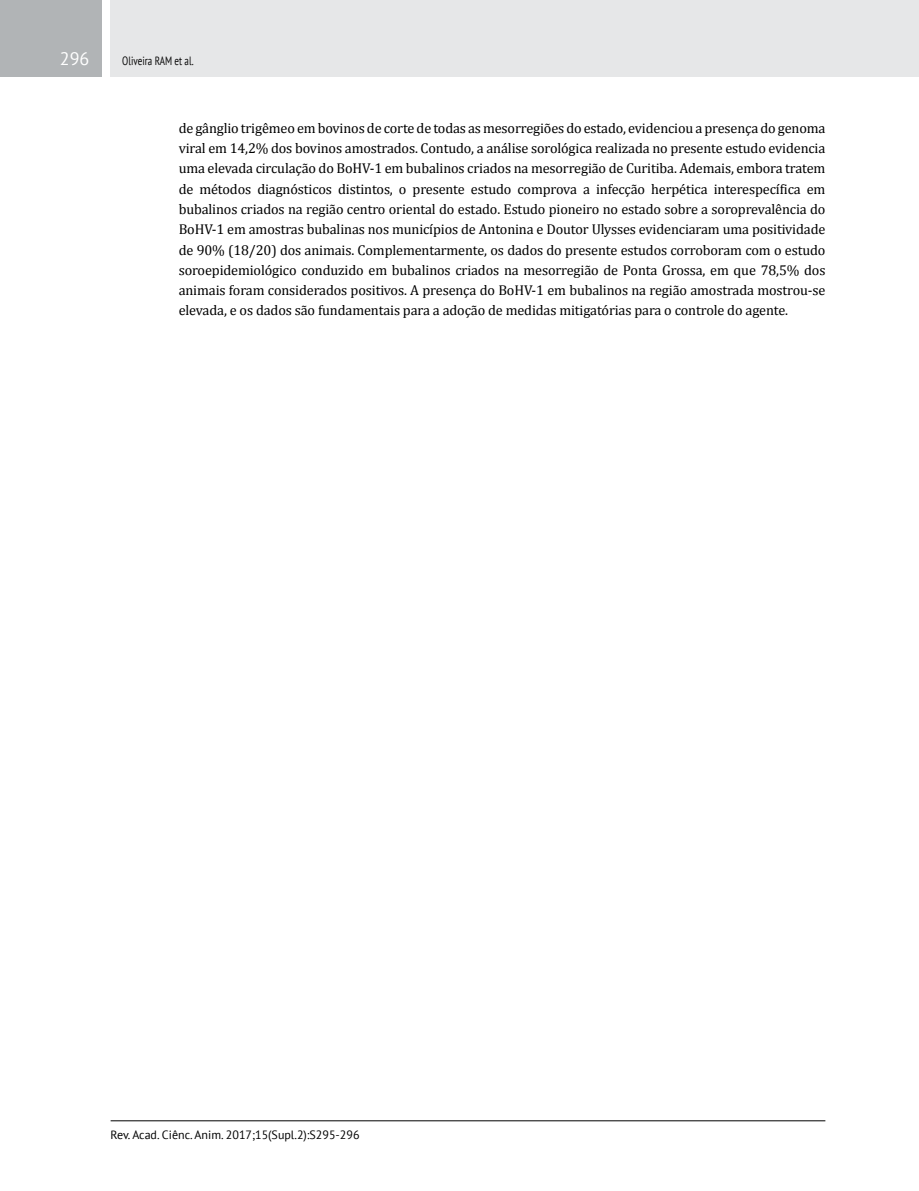
<style>
.page{position:relative;width:919px;height:1191px;background:#fff}
.page>*{position:absolute;margin:0;border:0;box-sizing:border-box;transform-origin:0 0}
.t1{font:18px "PT Sans";color:#fff}
.t2{font:14.25px/20.2px "Cambria";letter-spacing:-.01em;color:#000;text-align:justify}
.t3{font:12px "PT Sans";color:#000}
.t4{font:12px "PT Sans";color:#000;scale:.75 1}
</style>
<div class="page">
<div style="left:111px;top:0;width:807px;height:77px;background:#e6e7e8"></div>
<div style="left:0;top:0;width:102px;height:77px;background:#b1b4b6"></div>
<hr style="left:111px;top:1120px;width:714px;height:1px;background:#000">
<p class="t1" style="left:60px;top:47px;width:31px">296</p>
<p class="t4" style="left:122px;top:53px;width:97px">Oliveira RAM et al.</p>
<p class="t2" style="left:179px;top:118px;width:648px">de gânglio trigêmeo em bovinos de corte de todas as mesorregiões do estado, evidenciou a presença do genoma viral em 14,2% dos bovinos amostrados. Contudo, a análise sorológica realizada no presente estudo evidencia uma elevada circulação do BoHV-1 em bubalinos criados na mesorregião de Curitiba. Ademais, embora tratem de métodos diagnósticos distintos, o presente estudo comprova a infecção herpética interespecífica em bubalinos criados na região centro oriental do estado. Estudo pioneiro no estado sobre a soroprevalência do BoHV-1 em amostras bubalinas nos municípios de Antonina e Doutor Ulysses evidenciaram uma positividade de 90% (18/20) dos animais. Complementarmente, os dados do presente estudos corroboram com o estudo soroepidemiológico conduzido em bubalinos criados na mesorregião de Ponta Grossa, em que 78,5% dos animais foram considerados positivos. A presença do BoHV-1 em bubalinos na região amostrada mostrou-se elevada, e os dados são fundamentais para a adoção de medidas mitigatórias para o controle do agente.</p>
<p class="t3" style="left:111px;top:1126px;width:250px">Rev. Acad. Ciênc. Anim. 2017;15(Supl.2):S295-296</p>
</div>
